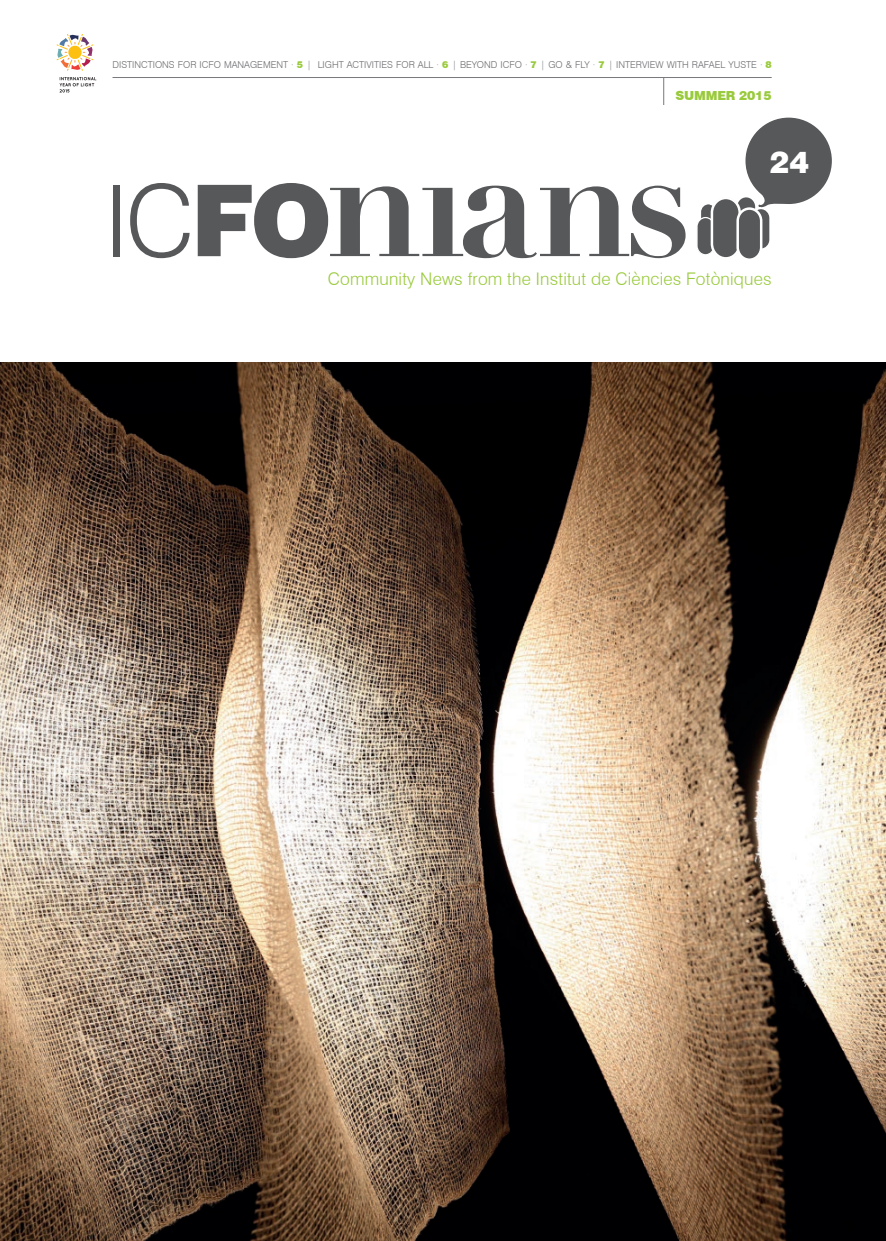
<style>
.page{position:relative;width:886px;height:1241px;background:#fff}
.page>*{position:absolute;margin:0;border:0;box-sizing:border-box;transform-origin:0 0}
.t1{font:900 30px "Swiss 721 BT";color:#fff}
.t2{font:300 17.38px "Swiss 721 BT";letter-spacing:.01em;color:#99ca3b}
.t3{font:900 12.5px "Swiss 721 BT";letter-spacing:-.02em;color:#99ca3b}
.t4{font:300 9.5px "Swiss 721 BT";color:#6c6d70}
.s1{font-weight:900;color:#99ca3b}
</style>
<div class="page">
<hr style="left:112px;top:77px;width:660px;height:1px;background:#76787b">
<div style="left:113px;top:185px;width:7px;height:71px;background:#57585a"></div>
<svg style="left:130px;top:183px;width:60px;height:75px"></svg>
<svg style="left:198px;top:183px;width:487px;height:75px"></svg>
<svg style="left:697px;top:117px;width:135px;height:142px"></svg>
<svg style="left:663px;top:78px;width:1px;height:27px"></svg>
<img style="left:0;top:362px;width:886px;height:878px">
<svg style="left:60px;top:77px;width:36px;height:15px"></svg>
<svg style="left:57px;top:34px;width:36px;height:37px"></svg>
<p class="t4" style="left:112px;top:59px;width:661px">DISTINCTIONS FOR ICFO MANAGEMENT · <span class="s1">5</span> | LIGHT ACTIVITIES FOR ALL · <span class="s1">6</span> | BEYOND ICFO · <span class="s1">7</span> | GO &amp; FLY · <span class="s1">7</span> | INTERVIEW WITH RAFAEL YUSTE · <span class="s1">8</span></p>
<h3 class="t3" style="left:675px;top:88px;width:98px">SUMMER 2015</h3>
<h1 class="t1" style="left:770px;top:144px;width:41px">24</h1>
<h2 class="t2" style="left:328px;top:268px;width:445px">Community News from the Institut de Ciències Fotòniques</h2>
</div>
